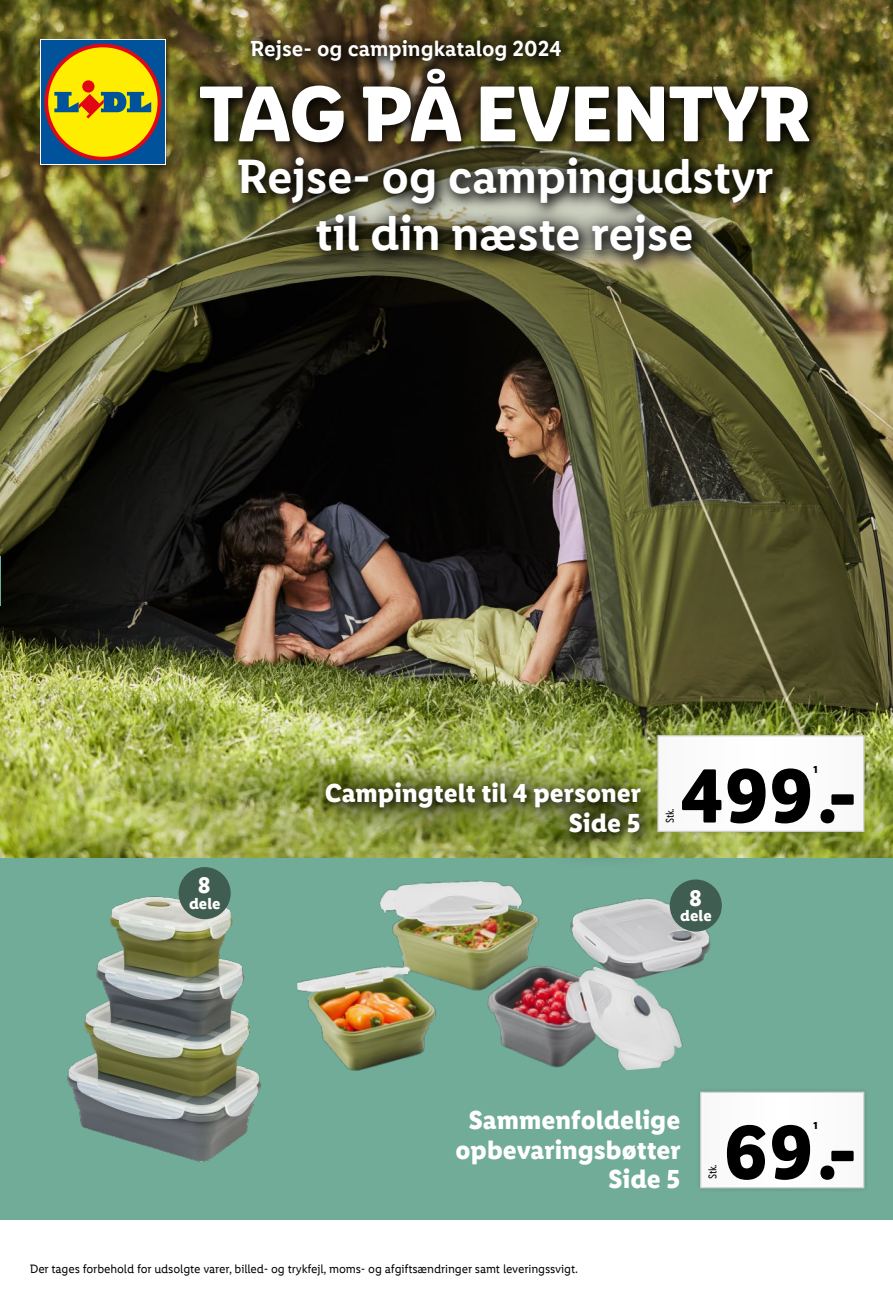
<style>
.page{position:relative;width:893px;height:1305px;background:#fff}
.page>*{position:absolute;margin:0;border:0;box-sizing:border-box;transform-origin:0 0}
.t1{font:700 79.45px "Lidl Font Pro";letter-spacing:-.02em;color:#fff}
.t2{font:700 77px "Lidl Font Pro";color:#000}
.t3{font:600 48.48px/57.4px "Lidl Font Pro";letter-spacing:-.01em;color:#fff;text-align:center}
.t4{font:700 26.25px/29.8px "Lidl Font Pro";color:#fff;text-align:right}
.t5{font:700 22.75px "Lidl Font Pro";color:#fff}
.t6{font:600 21.88px "Lidl Font Pro";color:#fff}
.t7{font:700 15.75px "Lidl Font Pro";color:#fff}
.t8{font:12.25px "Lidl Font Pro";letter-spacing:-.01em;color:#000}
.t9{font:11.38px "Lidl Font Cond Pro";letter-spacing:-.03em;color:#000}
.t10{font:700 10.15px "Lidl Font Pro";color:#000}
</style>
<div class="page">
<div style="left:0;top:857px;width:893px;height:363px;background:#71ac99"></div>
<img style="left:1px;top:0;width:892px;height:857px">
<img style="left:0;top:615px;width:1px;height:556px">
<img style="left:297px;top:967px;width:76px;height:104px">
<img style="left:68px;top:897px;width:192px;height:264px">
<div style="left:179px;top:867px;width:52px;height:52px;background:#405d52;border-radius:50%"></div>
<img style="left:373px;top:836px;width:362px;height:234px">
<div style="left:670px;top:879px;width:52px;height:52px;background:#405d52;border-radius:50%"></div>
<div style="left:696px;top:1087px;width:173px;height:105px;background:#6da593"></div>
<div style="left:700px;top:1091px;width:165px;height:98px;background:#fbfbfb"></div>
<div style="left:180px;top:21px;width:648px;height:259px;background:#000;opacity:.75"></div>
<div style="left:291px;top:747px;width:385px;height:122px;background:#000;opacity:.75"></div>
<hr style="left:0;top:556px;width:1px;height:49px;background:#71ac99">
<div style="left:653px;top:731px;width:216px;height:105px;background:#000;opacity:.15"></div>
<svg style="left:657px;top:734px;width:208px;height:98px"></svg>
<div style="left:36px;top:36px;width:135px;height:135px;background:#000;opacity:.45"></div>
<div style="left:40px;top:39px;width:126px;height:126px;background:#fff"></div>
<div style="left:41px;top:40px;width:124px;height:124px;background:#00539b"></div>
<div style="left:44px;top:44px;width:117px;height:116px;background:#e30613;border-radius:50%"></div>
<div style="left:48px;top:47px;width:110px;height:110px;background:#ffed00;border-radius:50%"></div>
<svg style="left:54px;top:80px;width:97px;height:39px"></svg>
<h3 class="t6" style="left:250px;top:36px;width:313px">Rejse- og campingkatalog 2024</h3>
<h1 class="t1" style="left:199px;top:65px;width:615px">TAG PÅ EVENTYR</h1>
<h3 class="t3" style="left:237px;top:148px;width:539px">Rejse- og campingudstyr til din næste rejse</h3>
<h3 class="t4" style="left:325px;top:778px;width:318px">Campingtelt til 4 personer<br>Side 5</h3>
<p class="t9" style="left:663px;top:822px;width:16px;rotate:-90deg">Stk.</p>
<p class="t10" style="left:813px;top:763px;width:6px">1</p>
<h2 class="t2" style="left:680px;top:749px;width:179px">499.-</h2>
<h3 class="t5" style="left:198px;top:871px;width:14px">8</h3>
<p class="t7" style="left:189px;top:893px;width:33px">dele</p>
<h3 class="t5" style="left:689px;top:884px;width:14px">8</h3>
<p class="t7" style="left:680px;top:906px;width:33px">dele</p>
<h3 class="t4" style="left:455px;top:1104px;width:227px">Sammenfoldelige opbevaringsbøtter<br>Side 5</h3>
<p class="t9" style="left:706px;top:1179px;width:16px;rotate:-90deg">Stk.</p>
<p class="t10" style="left:813px;top:1119px;width:6px">1</p>
<h2 class="t2" style="left:723px;top:1105px;width:136px">69.-</h2>
<p class="t8" style="left:30px;top:1261px;width:550px">Der tages forbehold for udsolgte varer, billed- og trykfejl, moms- og afgiftsændringer samt leveringssvigt.</p>
</div>
